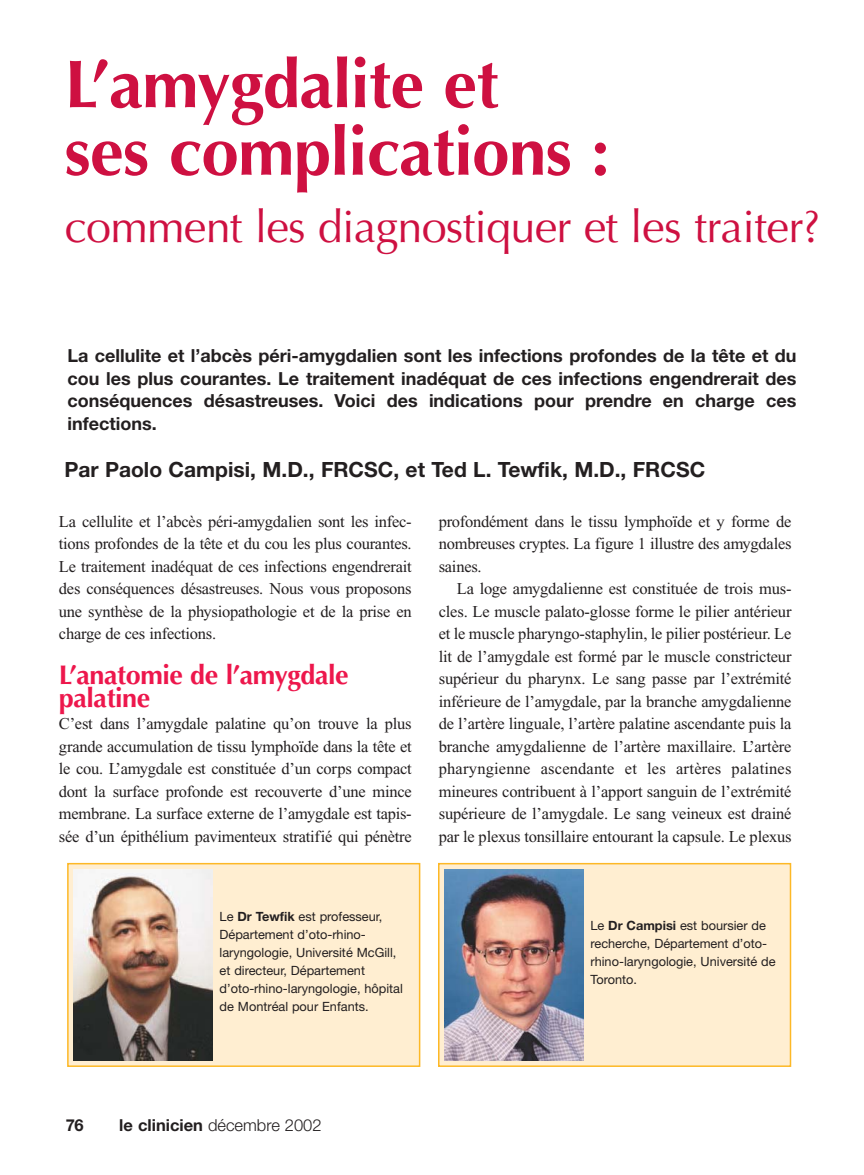
<style>
.page{position:relative;width:864px;height:1175px;background:#fff}
.page>*{position:absolute;margin:0;border:0;box-sizing:border-box;transform-origin:0 0}
.t1{font:700 67.5px/67.5px "Optima";letter-spacing:-.01em;color:#ce1041}
.t2{font:45px "Optima";letter-spacing:-.015em;color:#ce1041}
.t3{font:700 27px/22.5px "Optima";letter-spacing:-.015em;color:#ed174c}
.t4{font:700 21px "Helvetica Neue";color:#231f20}
.t5{font:700 18px/22.5px "Helvetica Neue";color:#231f20;text-align:justify}
.t6{font:16.5px/22.5px "Times New Roman";letter-spacing:-.015em;color:#231f20;text-align:justify}
.t7{font:300 16.5px "Helvetica Neue";color:#231f20}
.t8{font:700 16.5px "Helvetica Neue";color:#231f20}
.t9{font:12.75px/18px "Helvetica Neue";color:#231f20}
.s1{font-weight:700}
</style>
<div class="page">
<div style="left:68px;top:863px;width:352px;height:203px;background:#ffeed1"></div>
<div style="left:67px;top:863px;width:353px;height:203px;border:2px solid #fdb826"></div>
<img style="left:74px;top:869px;width:138px;height:191px">
<div style="left:439px;top:863px;width:351px;height:203px;background:#ffeed1"></div>
<div style="left:438px;top:863px;width:353px;height:203px;border:2px solid #fdb826"></div>
<img style="left:445px;top:869px;width:138px;height:191px">
<h1 class="t1" style="left:64px;top:57px;width:547px">L’amygdalite et<br>ses complications :</h1>
<h2 class="t2" style="left:64px;top:208px;width:757px">comment les diagnostiquer et les traiter?</h2>
<p class="t5" style="left:68px;top:346px;width:730px">La cellulite et l’abcès péri-amygdalien sont les infections profondes de la tête et du cou les plus courantes. Le traitement inadéquat de ces infections engendrerait des conséquences désastreuses. Voici des indications pour prendre en charge ces infections.</p>
<p class="t4" style="left:64px;top:462px;width:642px">Par Paolo Campisi, M.D., FRCSC, et Ted L. Tewfik, M.D., FRCSC</p>
<p class="t6" style="left:59px;top:511px;width:354px">La cellulite et l’abcès péri-amygdalien sont les infec&shy;tions profondes de la tête et du cou les plus courantes.<br>Le traitement inadéquat de ces infections engendrerait des conséquences désastreuses. Nous vous proposons une synthèse de la physiopathologie et de la prise en charge de ces infections.</p>
<h3 class="t3" style="left:59px;top:666px;width:291px">L’anatomie de l’amygdale palatine</h3>
<p class="t6" style="left:59px;top:714px;width:354px">C’est dans l’amygdale palatine qu’on trouve la plus grande accumulation de tissu lymphoïde dans la tête et le cou. L’amygdale est constituée d’un corps compact dont la surface profonde est recouverte d’une mince membrane. La surface externe de l’amygdale est tapis&shy;sée d’un épithélium pavimenteux stratifié qui pénètre</p>
<p class="t9" style="left:220px;top:908px;width:185px">Le <span class="s1">Dr Tewfik</span> est professeur,<br>Département d’oto-rhino&shy;laryngologie, Université McGill, et directeur, Département d’oto-rhino-laryngologie, hôpital de Montréal pour Enfants.</p>
<p class="t6" style="left:439px;top:511px;width:354px">profondément dans le tissu lymphoïde et y forme de nombreuses cryptes. La figure 1 illustre des amygdales saines.</p>
<p class="t6" style="left:439px;top:579px;width:354px;text-indent:18px">La loge amygdalienne est constituée de trois mus&shy;cles. Le muscle palato-glosse forme le pilier antérieur et le muscle pharyngo-staphylin, le pilier postérieur. Le lit de l’amygdale est formé par le muscle constricteur supérieur du pharynx. Le sang passe par l’extrémité inférieure de l’amygdale, par la branche amygdalienne de l’artère linguale, l’artère palatine ascendante puis la branche amygdalienne de l’artère maxillaire. L’artère pharyngienne ascendante et les artères palatines mineures contribuent à l’apport sanguin de l’extrémité supérieure de l’amygdale. Le sang veineux est drainé par le plexus tonsillaire entourant la capsule. Le plexus</p>
<p class="t9" style="left:590px;top:917px;width:187px">Le <span class="s1">Dr Campisi</span> est boursier de recherche, Département d’oto&shy;rhino-laryngologie, Université de<br>Toronto.</p>
<p class="t8" style="left:66px;top:1119px;width:19px">76</p>
<p class="t7" style="left:119px;top:1119px;width:204px"><span class="s1">le clinicien</span> décembre 2002</p>
</div>
